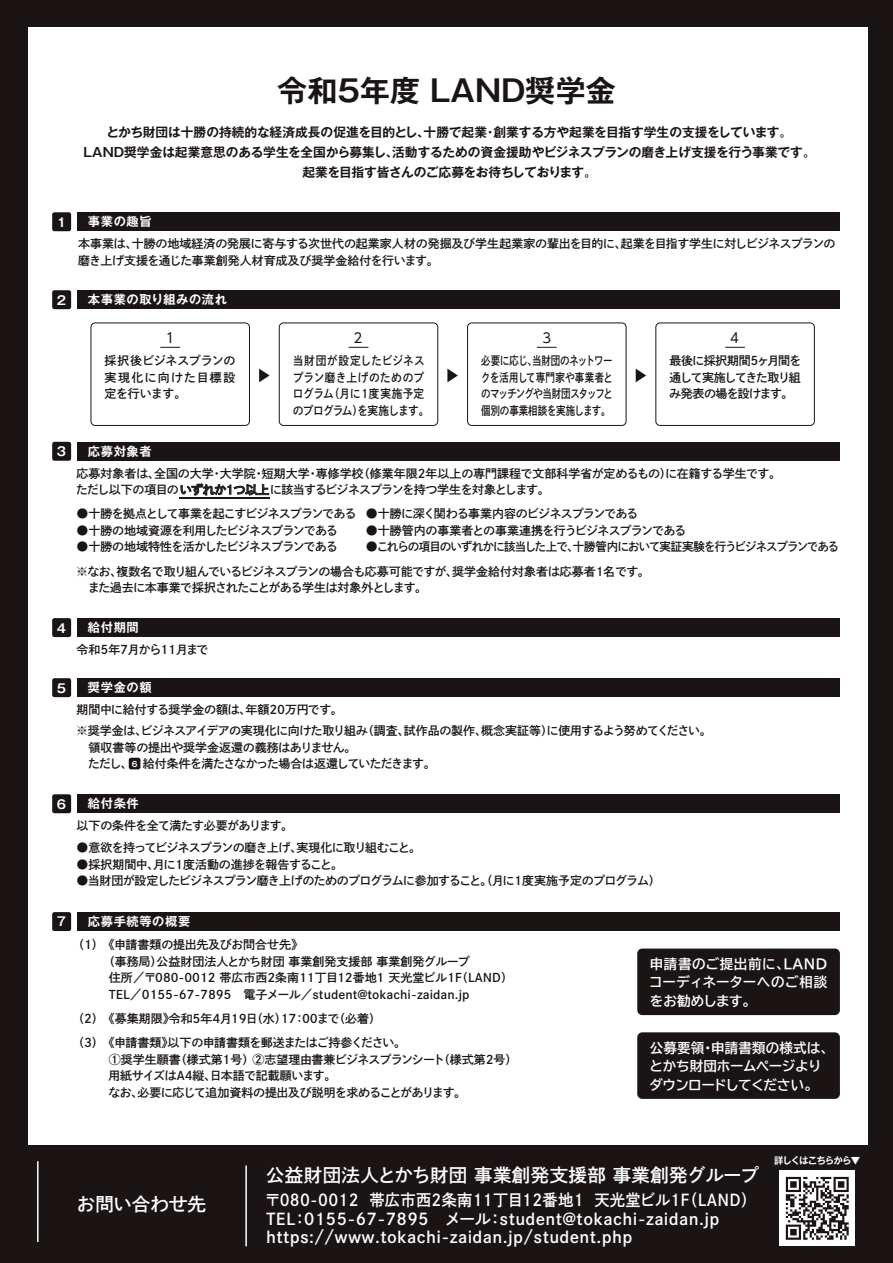
<style>
.page{position:relative;width:893px;height:1263px;background:#1a1415}
.page>*{position:absolute;margin:0;border:0;box-sizing:border-box;transform-origin:0 0}
.t1{font:700 30px "Gothic MB101 Pro De";color:#1a1415}
.t2{font:18.45px "Shuei Go Kin Std B";letter-spacing:.02em;color:#fff}
.t3{font:18.45px "Shuei Go Kin Std B";color:#fff}
.t4{font:16.2px/18px "Shuei Go Kin Std B";letter-spacing:.02em;color:#fff;scale:.94 1}
.t5{font:700 13.5px/18.6px "TBUD Go Std";letter-spacing:-.01em;color:#fff}
.t6{font:700 13.5px/18.6px "TBUD Go Std";letter-spacing:.01em;color:#fff;text-align:justify}
.t7{font:13.5px "UD Shin Go Pro";color:#1a1415}
.t8{font:700 12.75px/20.2px "Gothic MB101 Pro De";letter-spacing:-.01em;color:#1a1415;text-align:center}
.t9{font:700 12.3px "Gothic MB101 Pro De";letter-spacing:.05em;color:#fff}
.t10{font:12px/16.5px "Shuei Go Kin Std B";letter-spacing:-.045em;color:#1a1415}
.t11{font:12px/16.5px "Shuei Go Kin Std B";letter-spacing:-.02em;color:#1a1415}
.t12{font:12px/24.8px "Shuei Go Kin Std B";letter-spacing:-.065em;color:#1a1415}
.t13{font:12px/16.5px "Shuei Go Kin Std B";letter-spacing:-.015em;color:#1a1415}
.t14{font:12px "Shuei Go Kin Std B";color:#1a1415}
.t15{font:12px/16.5px "Shuei Go Kin Std B";letter-spacing:-.045em;color:#1a1415;text-align:justify;scale:.79 1}
.t16{font:12px/16.5px "Shuei Go Kin Std B";color:#1a1415;scale:.89 1}
.t17{font:12px "Shuei Go Kin Std B";letter-spacing:-.08em;color:#1a1415}
.t18{font:12px "Shuei Go Kin Std B";letter-spacing:-.07em;color:#1a1415}
.t19{font:12px "Shuei Go Kin Std B";letter-spacing:-.175em;color:#1a1415}
.t20{font:700 9.45px "Gothic MB101 Pro De";letter-spacing:-.1em;color:#fff}
.t21{font:700 7.5px "Gothic MB101 Pro De";color:#fff}
.s1{font-family:"Koz Go Pr 6 N";font-weight:400}
</style>
<div class="page">
<div style="left:28px;top:28px;width:839px;height:1117px;background:#fff"></div>
<div style="left:78px;top:212px;width:762px;height:19px;background:#1a1415"></div>
<div style="left:78px;top:442px;width:762px;height:19px;background:#1a1415"></div>
<svg style="left:181px;top:483px;width:88px;height:12px"></svg>
<div style="left:78px;top:290px;width:762px;height:19px;background:#1a1415"></div>
<div style="left:78px;top:912px;width:762px;height:19px;background:#1a1415"></div>
<div style="left:52px;top:212px;width:19px;height:19px;background:#1a1415;border-radius:2px"></div>
<div style="left:52px;top:290px;width:19px;height:19px;background:#1a1415;border-radius:2px"></div>
<div style="left:52px;top:442px;width:19px;height:19px;background:#1a1415;border-radius:2px"></div>
<div style="left:78px;top:678px;width:762px;height:19px;background:#1a1415"></div>
<div style="left:52px;top:678px;width:19px;height:19px;background:#1a1415;border-radius:2px"></div>
<div style="left:78px;top:794px;width:762px;height:19px;background:#1a1415"></div>
<div style="left:52px;top:794px;width:19px;height:19px;background:#1a1415;border-radius:2px"></div>
<div style="left:129px;top:758px;width:11px;height:11px;background:#1a1415;border-radius:2px"></div>
<div style="left:78px;top:618px;width:762px;height:19px;background:#1a1415"></div>
<div style="left:52px;top:618px;width:19px;height:19px;background:#1a1415;border-radius:2px"></div>
<div style="left:52px;top:912px;width:19px;height:19px;background:#1a1415;border-radius:2px"></div>
<hr style="left:245px;top:1165px;width:2px;height:81px;background:#fff">
<hr style="left:37px;top:1161px;width:2px;height:81px;background:#fff">
<div style="left:637px;top:1032px;width:203px;height:67px;background:#1a1415;border-radius:5px"></div>
<div style="left:637px;top:948px;width:203px;height:67px;background:#1a1415;border-radius:5px"></div>
<div style="left:779px;top:1170px;width:76px;height:76px;background:#fff"></div>
<svg style="left:786px;top:1177px;width:63px;height:63px"></svg>
<hr style="left:180px;top:497px;width:90px;height:2px;background:#1a1415">
<div style="left:91px;top:323px;width:159px;height:103px;border:1px solid #1a1415;border-radius:4px"></div>
<div style="left:279px;top:323px;width:159px;height:103px;border:1px solid #1a1415;border-radius:4px"></div>
<div style="left:467px;top:323px;width:159px;height:103px;border:1px solid #1a1415;border-radius:4px"></div>
<div style="left:655px;top:323px;width:160px;height:103px;border:1px solid #1a1415;border-radius:4px"></div>
<svg style="left:259px;top:369px;width:11px;height:13px"></svg>
<svg style="left:447px;top:369px;width:11px;height:13px"></svg>
<svg style="left:636px;top:369px;width:10px;height:13px"></svg>
<svg style="left:161px;top:347px;width:19px;height:1px"></svg>
<svg style="left:349px;top:347px;width:19px;height:1px"></svg>
<svg style="left:537px;top:347px;width:19px;height:1px"></svg>
<svg style="left:725px;top:347px;width:20px;height:1px"></svg>
<p class="t9" style="left:56px;top:212px;width:14px">１</p>
<p class="t9" style="left:57px;top:290px;width:11px">2</p>
<h1 class="t1" style="left:277px;top:65px;width:340px">令和5年度 LAND奨学金</h1>
<p class="t8" style="left:84px;top:120px;width:734px">とかち財団は十勝の持続的な経済成長の促進を目的とし、十勝で起業・創業する方や起業を目指す学生の支援をしています。<br>LAND奨学金は起業意思のある学生を全国から募集し、活動するための資金援助やビジネスプランの磨き上げ支援を行う事業です。起業を目指す皆さんのご応募をお待ちしております。</p>
<p class="t9" style="left:88px;top:212px;width:65px">事業の趣旨</p>
<p class="t13" style="left:78px;top:235px;width:759px">本事業は、十勝の地域経済の発展に寄与する次世代の起業家人材の発掘及び学生起業家の輩出を目的に、起業を目指す学生に対しビジネスプランの磨き上げ支援を通じた事業創発人材育成及び奨学金給付を行います。</p>
<p class="t9" style="left:88px;top:289px;width:141px">本事業の取り組みの流れ</p>
<p class="t7" style="left:166px;top:327px;width:10px">1</p>
<p class="t10" style="left:105px;top:352px;width:133px;text-align:justify">採択後ビジネスプランの実現化に向けた目標設定を行います。</p>
<p class="t7" style="left:354px;top:327px;width:10px">2</p>
<p class="t16" style="left:293px;top:352px;width:155px">当財団が設定したビジネスプラン磨き上げのためのプログラム（月に１度実施予定のプログラム）を実施します。</p>
<p class="t7" style="left:542px;top:327px;width:10px">3</p>
<p class="t15" style="left:481px;top:352px;width:168px">必要に応じ、当財団のネットワークを活用して専門家や事業者とのマッチングや当財団スタッフと個別の事業相談を実施します。</p>
<p class="t7" style="left:730px;top:327px;width:10px">4</p>
<p class="t10" style="left:669px;top:352px;width:134px;text-align:justify">最後に採択期間５ヶ月間を通して実施してきた取り組み発表の場を設けます。</p>
<p class="t9" style="left:57px;top:441px;width:11px">3</p>
<p class="t9" style="left:88px;top:441px;width:65px">応募対象者</p>
<p class="t11" style="left:76px;top:465px;width:706px">応募対象者は、全国の大学・大学院・短期大学・専修学校（修業年限2年以上の専門課程で文部科学省が定めるもの）に在籍する学生です。ただし以下の項目のいずれか１つ以上に該当するビジネスプランを持つ学生を対象とします。</p>
<p class="t12" style="left:76px;top:501px;width:281px">●十勝を拠点として事業を起こすビジネスプランである</p>
<p class="t10" style="left:76px;top:522px;width:263px">●十勝の地域資源を利用したビジネスプランである</p>
<p class="t10" style="left:76px;top:538px;width:263px">●十勝の地域特性を活かしたビジネスプランである</p>
<p class="t10" style="left:366px;top:505px;width:274px">●十勝に深く関わる事業内容のビジネスプランである</p>
<p class="t10" style="left:366px;top:522px;width:322px">●十勝管内の事業者との事業連携を行うビジネスプランである</p>
<p class="t17" style="left:366px;top:538px;width:475px">●これらの項目のいずれかに該当した上で、十勝管内において実証実験を行うビジネスプランである</p>
<p class="t10" style="left:76px;top:563px;width:575px">※なお、複数名で取り組んでいるビジネスプランの場合も応募可能ですが、奨学金給付対象者は応募者１名です。　また過去に本事業で採択されたことがある学生は対象外とします。</p>
<p class="t9" style="left:57px;top:618px;width:11px">4</p>
<p class="t9" style="left:57px;top:678px;width:11px">5</p>
<p class="t9" style="left:88px;top:617px;width:52px">給付期間</p>
<p class="t19" style="left:77px;top:641px;width:134px">令和５年７月から１１月まで</p>
<p class="t9" style="left:88px;top:677px;width:65px">奨学金の額</p>
<p class="t10" style="left:76px;top:699px;width:637px;line-height:21.1px">期間中に給付する奨学金の額は、年額２０万円です。<br>※奨学金は、ビジネスアイデアの実現化に向けた取り組み（調査、試作品の製作、概念実証等）に使用するよう努めてください。</p>
<p class="t10" style="left:77px;top:739px;width:367px">　領収書等の提出や奨学金返還の義務はありません。<br>　ただし、　 給付条件を満たさなかった場合は返還していただきます。　</p>
<p class="t21" style="left:132px;top:757px;width:7px">6</p>
<p class="t9" style="left:57px;top:794px;width:11px">6</p>
<p class="t9" style="left:88px;top:793px;width:52px">給付条件</p>
<p class="t10" style="left:77px;top:817px;width:218px">以下の条件を全て満たす必要があります。</p>
<p class="t12" style="left:76px;top:835px;width:346px">●意欲を持ってビジネスプランの磨き上げ、実現化に取り組むこと。</p>
<p class="t10" style="left:76px;top:856px;width:268px">●採択期間中、月に１度活動の進捗を報告すること。</p>
<p class="t10" style="left:76px;top:872px;width:586px">●当財団が設定したビジネスプラン磨き上げのためのプログラムに参加すること。（月に１度実施予定のプログラム）</p>
<p class="t9" style="left:57px;top:911px;width:11px">7</p>
<p class="t9" style="left:88px;top:911px;width:104px">応募手続等の概要</p>
<p class="t11" style="left:72px;top:936px;width:232px">（１）《申請書類の提出先及びお問合せ先》</p>
<p class="t14" style="left:103px;top:953px;width:369px">（事務局）公益財団法人とかち財団 事業創発支援部 事業創発グループ</p>
<p class="t18" style="left:109px;top:969px;width:406px">住所／〒080-0012 帯広市西２条南１１丁目１２番地１ 天光堂ビル１Ｆ（ＬＡＮＤ）</p>
<p class="t14" style="left:109px;top:986px;width:362px">TEL／0155-６７-７８９５　電子メール／student@tokachi-zaidan.jp</p>
<p class="t12" style="left:72px;top:1005px;width:335px">（2）《募集期限》令和５年４月１９日（水）１７：００まで（必着）<br>（3）《申請書類》以下の申請書類を郵送またはご持参ください。</p>
<p class="t10" style="left:108px;top:1051px;width:411px">①奨学生願書（様式第１号）②志望理由書兼ビジネスプランシート（様式第２号）用紙サイズはＡ４縦、日本語で記載願います。<br>なお、必要に応じて追加資料の提出及び説明を求めることがあります。</p>
<p class="t6" style="left:649px;top:955px;width:180px">申請書のご提出前に、LANDコーディネーターへのご相談をお勧めします。</p>
<p class="t5" style="left:649px;top:1038px;width:186px">公募要領・申請書類の様式は、とかち財団ホームページよりダウンロードしてください。</p>
<h2 class="t3" style="left:77px;top:1191px;width:131px">お問い合わせ先</h2>
<h2 class="t2" style="left:266px;top:1162px;width:494px">公益財団法人とかち財団 事業創発支援部 事業創発グループ</h2>
<h3 class="t4" style="left:265px;top:1191px;width:524px">〒080-0012 帯広市西２条南11丁目12番地1 天光堂ビル1F（LAND）<br>TEL：０１５５-67-7895　メール：student@tokachi-zaidan.jp https://www.tokachi-zaidan.jp/student.php</h3>
<p class="t20" style="left:774px;top:1152px;width:88px">詳しくはこちらから<span class="s1">▼</span></p>
</div>
